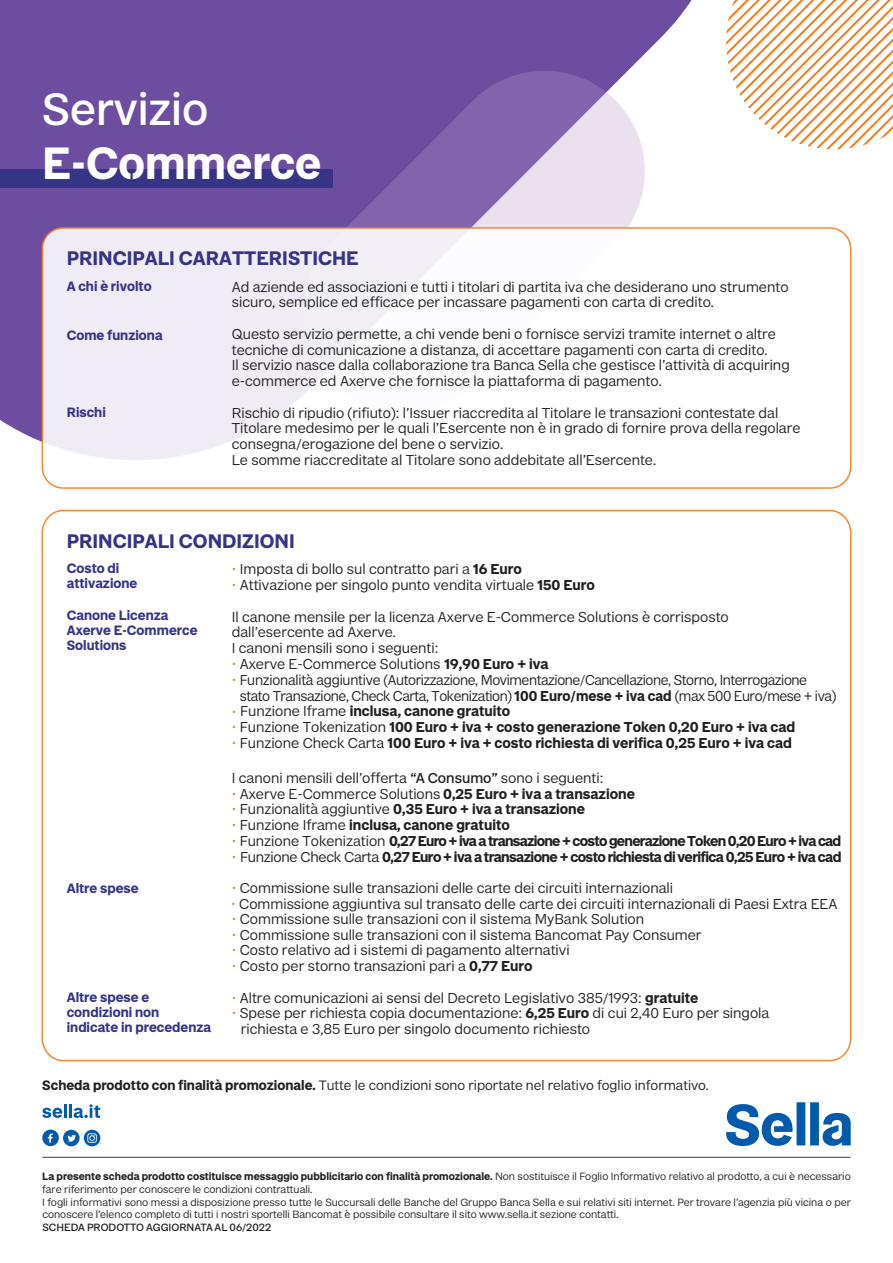
<style>
.page{position:relative;width:893px;height:1263px;background:#fff}
.page>*{position:absolute;margin:0;border:0;box-sizing:border-box;transform-origin:0 0}
.t1{font:700 45px "Sella Stencil";color:#fff}
.t2{font:500 45px "Sella";color:#fff}
.t3{font:700 19.5px "Sella";color:#353487}
.t4{font:14.25px/15.8px "Sella";color:#231f20}
.t5{font:700 14.25px "Sella";color:#231f20}
.t6{font:14.25px/16.5px "Sella";letter-spacing:-.03em;color:#231f20}
.t7{font:700 14.25px "Sella";letter-spacing:-.04em;color:#231f20}
.t8{font:700 14.25px "Sella";letter-spacing:-.05em;color:#231f20}
.t9{font:700 13.5px/15px "Sella";color:#353487}
.t10{font:13.5px "Sella";color:#231f20}
.t11{font:10.5px/12.6px "Sella";color:#231f20}
.t12{font:500 10.5px "Sella";color:#231f20}
.s1{color:#f47d21}
.s2{font-weight:700}
.s3{font-weight:400;color:#f47d21}
.s4{font-weight:400}
.s5{font-weight:500}
</style>
<div class="page">
<svg style="left:0;top:0;width:692px;height:484px;background:#7c5fa8"></svg>
<svg style="left:304px;top:71px;width:341px;height:156px;background:#987fba"></svg>
<svg style="left:726px;top:0;width:167px;height:150px"></svg>
<div style="left:0;top:169px;width:332px;height:19px;background:#353487"></div>
<div style="left:42px;top:228px;width:809px;height:260px;background:linear-gradient(to right,#f1edf5,#fff);border-radius:21px"></div>
<div style="left:42px;top:227px;width:809px;height:262px;border:2px solid #f47d21;border-radius:21px"></div>
<svg style="left:726px;top:1102px;width:125px;height:44px"></svg>
<hr style="left:42px;top:1157px;width:809px;height:1px;background:#353487">
<svg style="left:42px;top:1108px;width:20px;height:10px"></svg>
<hr style="left:64px;top:1104px;width:3px;height:14px;background:#015aaa">
<hr style="left:69px;top:1104px;width:3px;height:14px;background:#015aaa">
<svg style="left:74px;top:1104px;width:26px;height:14px"></svg>
<svg style="left:42px;top:1129px;width:58px;height:17px"></svg>
<h1 class="t2" style="left:42px;top:81px;width:168px">Servizio</h1>
<h1 class="t1" style="left:42px;top:134px;width:281px">E-Commerce</h1>
<h2 class="t3" style="left:67px;top:246px;width:294px">PRINCIPALI CARATTERISTICHE</h2>
<p class="t9" style="left:67px;top:279px;width:86px">A chi è rivolto</p>
<p class="t4" style="left:232px;top:279px;width:558px">Ad aziende ed associazioni e tutti i titolari di partita iva che desiderano uno strumento sicuro, semplice ed efficace per incassare pagamenti con carta di credito.</p>
<p class="t4" style="left:232px;top:326px;width:559px">Questo servizio permette, a chi vende beni o fornisce servizi tramite internet o altre tecniche di comunicazione a distanza, di accettare pagamenti con carta di credito.<br>Il servizio nasce dalla collaborazione tra Banca Sella che gestisce l’attività di acquiring e-commerce ed Axerve che fornisce la piattaforma di pagamento.</p>
<p class="t4" style="left:232px;top:405px;width:570px">Rischio di ripudio (rifiuto): l’Issuer riaccredita al Titolare le transazioni contestate dal Titolare medesimo per le quali l’Esercente non è in grado di fornire prova della regolare consegna/erogazione del bene o servizio.<br>Le somme riaccreditate al Titolare sono addebitate all’Esercente.</p>
<p class="t9" style="left:67px;top:328px;width:97px">Come funziona</p>
<p class="t9" style="left:67px;top:405px;width:41px">Rischi</p>
<h2 class="t3" style="left:67px;top:528px;width:230px">PRINCIPALI CONDIZIONI</h2>
<p class="t4" style="left:232px;top:561px;width:292px"><span class="s1">•</span> Imposta di bollo sul contratto pari a <span class="s2">16 Euro</span></p>
<p class="t4" style="left:232px;top:577px;width:365px"><span class="s1">•</span> Attivazione per singolo punto vendita virtuale <span class="s2">150 Euro</span></p>
<p class="t4" style="left:232px;top:608px;width:498px">Il canone mensile per la licenza Axerve E-Commerce Solutions è corrisposto dall’esercente ad Axerve.<br>I canoni mensili sono i seguenti:</p>
<p class="t4" style="left:232px;top:656px;width:318px"><span class="s1">•</span> Axerve E-Commerce Solutions <span class="s2">19,90 Euro + iva</span></p>
<p class="t6" style="left:240px;top:671px;width:598px;text-indent:-8px"><span class="s1">•</span> Funzionalità aggiuntive (Autorizzazione, Movimentazione/Cancellazione, Storno, Interrogazione stato Transazione, Check Carta, Tokenization) <span class="s2">100 Euro/mese + iva cad</span> (max 500 Euro/mese + iva)</p>
<p class="t5" style="left:232px;top:718px;width:565px"><span class="s3">•</span> <span class="s4">Funzione Tokenization</span> 100 Euro + iva + costo generazione Token 0,20 Euro + iva cad</p>
<p class="t5" style="left:232px;top:733px;width:562px"><span class="s3">•</span> <span class="s4">Funzione Check Carta</span> 100 Euro + iva + costo richiesta di verifica 0,25 Euro + iva cad</p>
<p class="t4" style="left:232px;top:770px;width:373px">I canoni mensili dell’offerta <span class="s5">“A Consumo”</span> sono i seguenti:</p>
<p class="t4" style="left:232px;top:785px;width:405px"><span class="s1">•</span> Axerve E-Commerce Solutions <span class="s2">0,25 Euro + iva a transazione</span></p>
<p class="t5" style="left:232px;top:800px;width:355px"><span class="s3">•</span> <span class="s4">Funzionalità aggiuntive</span> 0,35 Euro + iva a transazione</p>
<p class="t5" style="left:232px;top:816px;width:280px"><span class="s3">•</span> <span class="s4">Funzione Iframe</span> inclusa, canone gratuito</p>
<p class="t8" style="left:232px;top:832px;width:611px"><span class="s3">•</span> <span class="s4">Funzione Tokenization</span> 0,27 Euro + iva a transazione + costo generazione Token 0,20 Euro + iva cad</p>
<p class="t4" style="left:232px;top:880px;width:443px"><span class="s1">•</span> Commissione sulle transazioni delle carte dei circuiti internazionali</p>
<p class="t4" style="left:232px;top:911px;width:414px"><span class="s1">•</span> Commissione sulle transazioni con il sistema MyBank Solution</p>
<p class="t4" style="left:232px;top:926px;width:471px"><span class="s1">•</span> Commissione sulle transazioni con il sistema Bancomat Pay Consumer</p>
<p class="t4" style="left:232px;top:942px;width:339px"><span class="s1">•</span> Costo relativo ad i sistemi di pagamento alternativi</p>
<p class="t4" style="left:232px;top:958px;width:302px"><span class="s1">•</span> Costo per storno transazioni pari a <span class="s2">0,77 Euro</span></p>
<p class="t4" style="left:232px;top:989px;width:468px"><span class="s1">•</span> Altre comunicazioni ai sensi del Decreto Legislativo 385/1993: <span class="s2">gratuite</span></p>
<p class="t4" style="left:241px;top:1005px;width:530px;text-indent:-9px"><span class="s1">•</span> Spese per richiesta copia documentazione: <span class="s2">6,25 Euro</span> di cui 2,40 Euro per singola richiesta e 3,85 Euro per singolo documento richiesto</p>
<p class="t9" style="left:67px;top:561px;width:72px">Costo di attivazione</p>
<p class="t9" style="left:67px;top:608px;width:132px">Canone Licenza<br>Axerve E-Commerce<br>Solutions</p>
<p class="t5" style="left:232px;top:702px;width:280px"><span class="s3">•</span> <span class="s4">Funzione Iframe</span> inclusa, canone gratuito</p>
<p class="t7" style="left:232px;top:847px;width:611px"><span class="s3">•</span> <span class="s4">Funzione Check Carta</span> 0,27 Euro + iva a transazione + costo richiesta di verifica 0,25 Euro + iva cad</p>
<p class="t4" style="left:231px;top:895px;width:608px"><span class="s1">•</span> Commissione aggiuntiva sul transato delle carte dei circuiti internazionali di Paesi Extra EEA</p>
<p class="t9" style="left:67px;top:880px;width:73px">Altre spese</p>
<p class="t9" style="left:67px;top:990px;width:146px">Altre spese e condizioni non indicate in precedenza</p>
<p class="t10" style="left:42px;top:1076px;width:668px"><span class="s2">Scheda prodotto con finalità promozionale.</span> Tutte le condizioni sono riportate nel relativo foglio informativo.</p>
<p class="t11" style="left:42px;top:1170px;width:810px"><span class="s2">La presente scheda prodotto costituisce messaggio pubblicitario con finalità promozionale.</span> Non sostituisce il Foglio Informativo relativo al prodotto, a cui è necessario fare riferimento per conoscere le condizioni contrattuali.<br>I fogli informativi sono messi a disposizione presso tutte le Succursali delle Banche del Gruppo Banca Sella e sui relativi siti internet. Per trovare l’agenzia più vicina o per conoscere l’elenco completo di tutti i nostri sportelli Bancomat è possibile consultare il sito www.sella.it sezione contatti.</p>
<p class="t12" style="left:42px;top:1220px;width:230px">SCHEDA PRODOTTO AGGIORNATA AL 06/2022</p>
</div>
